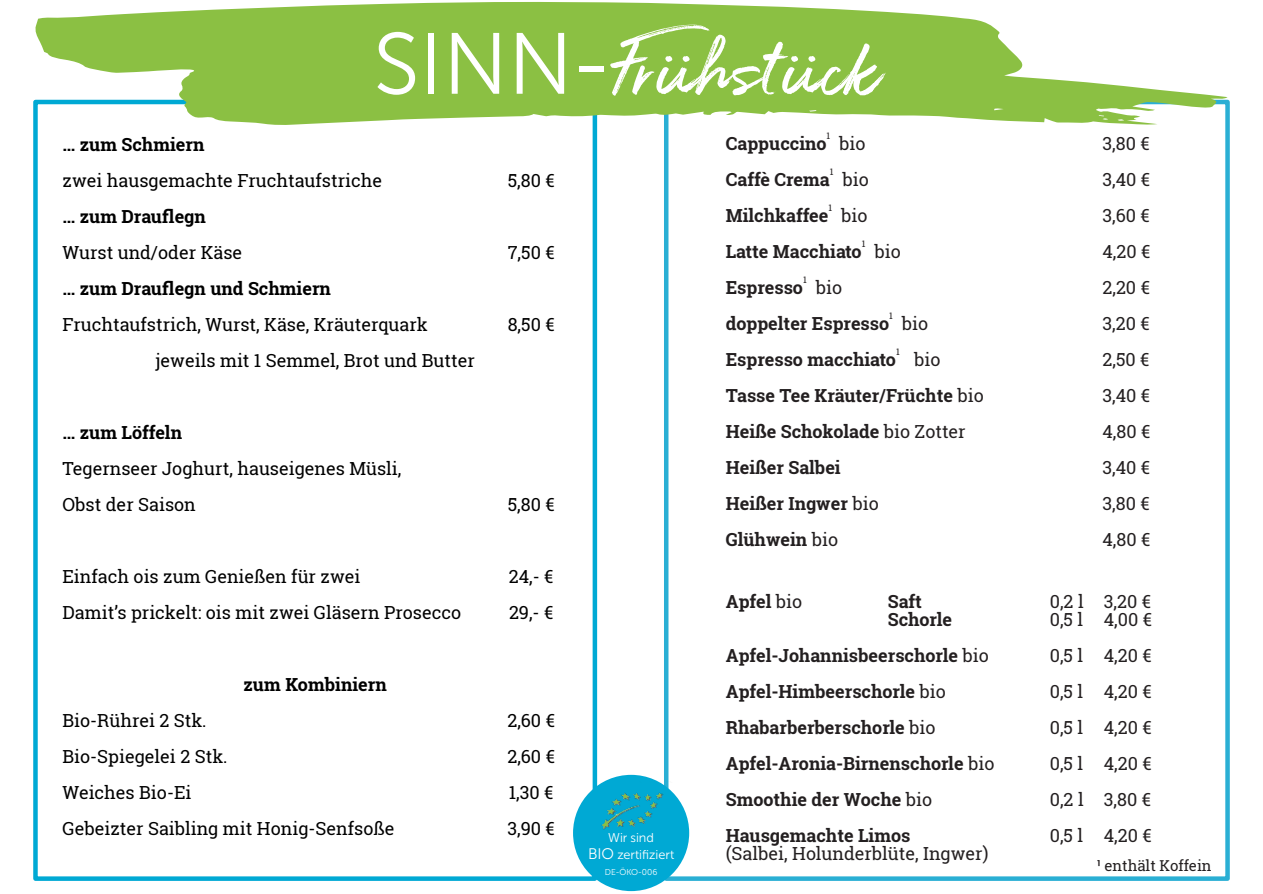
<style>
.page{position:relative;width:1263px;height:894px;background:#fff}
.page>*{position:absolute;margin:0;border:0;box-sizing:border-box;transform-origin:0 0}
.t1{font:120px "Perfetto";color:#fff}
.t2{font:18px/36px "Roboto Slab";color:#000}
.t3{font:700 18px "Roboto Slab";color:#231f20}
.t4{font:18px "Roboto Slab";color:#231f20}
.t5{font:700 18px "Roboto Slab";color:#000}
.t6{font:15px "Roboto Slab";color:#231f20}
.t7{font:12.75px/17.7px "Museo Sans Cyrl 300";color:#fff;text-align:center}
.t8{font:9px "Roboto Slab";color:#231f20}
.t9{font:8.55px "Museo Sans Cyrl 300";color:#fff}
.s1{font-family:"Museo Sans Cyrl 300";font-size:86.4px}
.s2{font-size:15.3px}
.s3{font-weight:400}
</style>
<div class="page">
<div style="left:33px;top:100px;width:564px;height:780px;border:4px solid #00a9d4"></div>
<div style="left:664px;top:100px;width:566px;height:780px;border:4px solid #2aafd4"></div>
<svg style="left:34px;top:2px;width:1193px;height:123px;fill:#8bc043"></svg>
<div style="left:573px;top:774px;width:116px;height:116px;background:#00a9d4;border-radius:50%"></div>
<img style="left:587px;top:781px;width:88px;height:49px">
<h1 class="t1" style="left:373px;top:4px;width:506px"><span class="s1">SINN-</span>Frühstück</h1>
<p class="t5" style="left:62px;top:132px;width:144px">… zum Schmiern</p>
<p class="t2" style="left:62px;top:162px;width:321px">zwei hausgemachte Fruchtaufstriche</p>
<p class="t2" style="left:508px;top:162px;width:49px">5,80 €</p>
<p class="t5" style="left:62px;top:204px;width:145px">… zum Drauflegn</p>
<p class="t2" style="left:62px;top:234px;width:181px">Wurst und/oder Käse</p>
<p class="t2" style="left:508px;top:234px;width:48px">7,50 €</p>
<p class="t5" style="left:62px;top:276px;width:270px">… zum Drauflegn und Schmiern</p>
<p class="t2" style="left:62px;top:306px;width:367px">Fruchtaufstrich, Wurst, Käse, Kräuterquark</p>
<p class="t2" style="left:508px;top:306px;width:49px">8,50 €</p>
<p class="t2" style="left:155px;top:342px;width:321px">jeweils mit 1 Semmel, Brot und Butter</p>
<p class="t5" style="left:62px;top:420px;width:121px">… zum Löffeln</p>
<p class="t2" style="left:62px;top:450px;width:340px">Tegernseer Joghurt, hauseigenes Müsli,<br>Obst der Saison</p>
<p class="t2" style="left:508px;top:486px;width:49px">5,80 €</p>
<p class="t2" style="left:62px;top:558px;width:300px">Einfach ois zum Genießen für zwei</p>
<p class="t2" style="left:509px;top:558px;width:46px">24,- €</p>
<p class="t2" style="left:62px;top:594px;width:400px">Damit’s prickelt: ois mit zwei Gläsern Prosecco</p>
<p class="t2" style="left:509px;top:594px;width:46px">29,- €</p>
<p class="t5" style="left:244px;top:672px;width:145px">zum Kombiniern</p>
<p class="t2" style="left:62px;top:702px;width:146px">Bio-Rührei 2 Stk.</p>
<p class="t2" style="left:507px;top:702px;width:49px">2,60 €</p>
<p class="t2" style="left:62px;top:738px;width:167px">Bio-Spiegelei 2 Stk.</p>
<p class="t2" style="left:507px;top:738px;width:49px">2,60 €</p>
<p class="t2" style="left:62px;top:774px;width:130px">Weiches Bio-Ei</p>
<p class="t2" style="left:509px;top:774px;width:46px">1,30 €</p>
<p class="t2" style="left:62px;top:810px;width:333px">Gebeizter Saibling mit Honig-Senfsoße</p>
<p class="t2" style="left:507px;top:810px;width:49px">3,90 €</p>
<p class="t7" style="left:588px;top:829px;width:88px">Wir sind<br><span class="s2">BIO</span> zertifiziert</p>
<p class="t9" style="left:605px;top:867px;width:54px">DE-ÖKO-006</p>
<p class="t3" style="left:726px;top:131px;width:102px">Cappuccino</p>
<p class="t8" style="left:826px;top:130px;width:5px">1</p>
<p class="t4" style="left:839px;top:131px;width:28px">bio</p>
<p class="t4" style="left:1102px;top:131px;width:49px">3,80 €</p>
<p class="t3" style="left:726px;top:167px;width:106px">Caffè Crema</p>
<p class="t8" style="left:830px;top:166px;width:5px">1</p>
<p class="t4" style="left:842px;top:167px;width:28px">bio</p>
<p class="t4" style="left:1102px;top:167px;width:49px">3,40 €</p>
<p class="t3" style="left:726px;top:203px;width:104px">Milchkaffee</p>
<p class="t8" style="left:828px;top:202px;width:5px">1</p>
<p class="t4" style="left:841px;top:203px;width:28px">bio</p>
<p class="t4" style="left:1102px;top:203px;width:49px">3,60 €</p>
<p class="t3" style="left:726px;top:239px;width:137px">Latte Macchiato</p>
<p class="t8" style="left:862px;top:238px;width:5px">1</p>
<p class="t4" style="left:874px;top:239px;width:28px">bio</p>
<p class="t4" style="left:1102px;top:239px;width:49px">4,20 €</p>
<p class="t3" style="left:726px;top:275px;width:79px">Espresso</p>
<p class="t8" style="left:803px;top:274px;width:5px">1</p>
<p class="t4" style="left:816px;top:275px;width:28px">bio</p>
<p class="t4" style="left:1102px;top:275px;width:49px">2,20 €</p>
<p class="t3" style="left:726px;top:311px;width:165px">doppelter Espresso</p>
<p class="t8" style="left:889px;top:310px;width:5px">1</p>
<p class="t4" style="left:902px;top:311px;width:28px">bio</p>
<p class="t4" style="left:1102px;top:311px;width:49px">3,20 €</p>
<p class="t3" style="left:726px;top:347px;width:172px">Espresso macchiato</p>
<p class="t8" style="left:896px;top:346px;width:5px">1</p>
<p class="t4" style="left:914px;top:347px;width:28px">bio</p>
<p class="t4" style="left:1102px;top:347px;width:49px">2,50 €</p>
<p class="t3" style="left:726px;top:383px;width:260px">Tasse Tee Kräuter/Früchte <span class="s3">bio</span></p>
<p class="t4" style="left:1102px;top:383px;width:49px">3,40 €</p>
<p class="t3" style="left:726px;top:419px;width:241px">Heiße Schokolade <span class="s3">bio Zotter</span></p>
<p class="t4" style="left:1102px;top:419px;width:49px">4,80 €</p>
<p class="t3" style="left:726px;top:455px;width:116px">Heißer Salbei</p>
<p class="t4" style="left:1102px;top:455px;width:49px">3,40 €</p>
<p class="t3" style="left:726px;top:491px;width:154px">Heißer Ingwer <span class="s3">bio</span></p>
<p class="t4" style="left:1102px;top:491px;width:49px">3,80 €</p>
<p class="t3" style="left:726px;top:527px;width:114px">Glühwein <span class="s3">bio</span></p>
<p class="t4" style="left:1102px;top:527px;width:49px">4,80 €</p>
<p class="t3" style="left:726px;top:588px;width:78px">Apfel <span class="s3">bio</span></p>
<p class="t3" style="left:888px;top:588px;width:36px">Saft</p>
<p class="t4" style="left:1050px;top:588px;width:103px">0,2 l 3,20 €</p>
<p class="t3" style="left:888px;top:606px;width:66px">Schorle</p>
<p class="t4" style="left:1050px;top:606px;width:104px">0,5 l 4,00 €</p>
<p class="t3" style="left:726px;top:642px;width:265px">Apfel-Johannisbeerschorle <span class="s3">bio</span></p>
<p class="t4" style="left:1050px;top:642px;width:103px">0,5 l 4,20 €</p>
<p class="t3" style="left:726px;top:678px;width:222px">Apfel-Himbeerschorle <span class="s3">bio</span></p>
<p class="t4" style="left:1050px;top:678px;width:103px">0,5 l 4,20 €</p>
<p class="t3" style="left:726px;top:714px;width:211px">Rhabarberberschorle <span class="s3">bio</span></p>
<p class="t4" style="left:1050px;top:714px;width:103px">0,5 l 4,20 €</p>
<p class="t3" style="left:726px;top:750px;width:270px">Apfel-Aronia-Birnenschorle <span class="s3">bio</span></p>
<p class="t4" style="left:1050px;top:750px;width:103px">0,5 l 4,20 €</p>
<p class="t3" style="left:726px;top:786px;width:208px">Smoothie der Woche <span class="s3">bio</span></p>
<p class="t4" style="left:1050px;top:786px;width:103px">0,2 l 3,80 €</p>
<p class="t3" style="left:726px;top:822px;width:186px">Hausgemachte Limos</p>
<p class="t4" style="left:1050px;top:822px;width:103px">0,5 l 4,20 €</p>
<p class="t4" style="left:726px;top:840px;width:264px">(Salbei, Holunderblüte, Ingwer)</p>
<p class="t6" style="left:1097px;top:855px;width:116px">¹ enthält Koffein</p>
</div>
